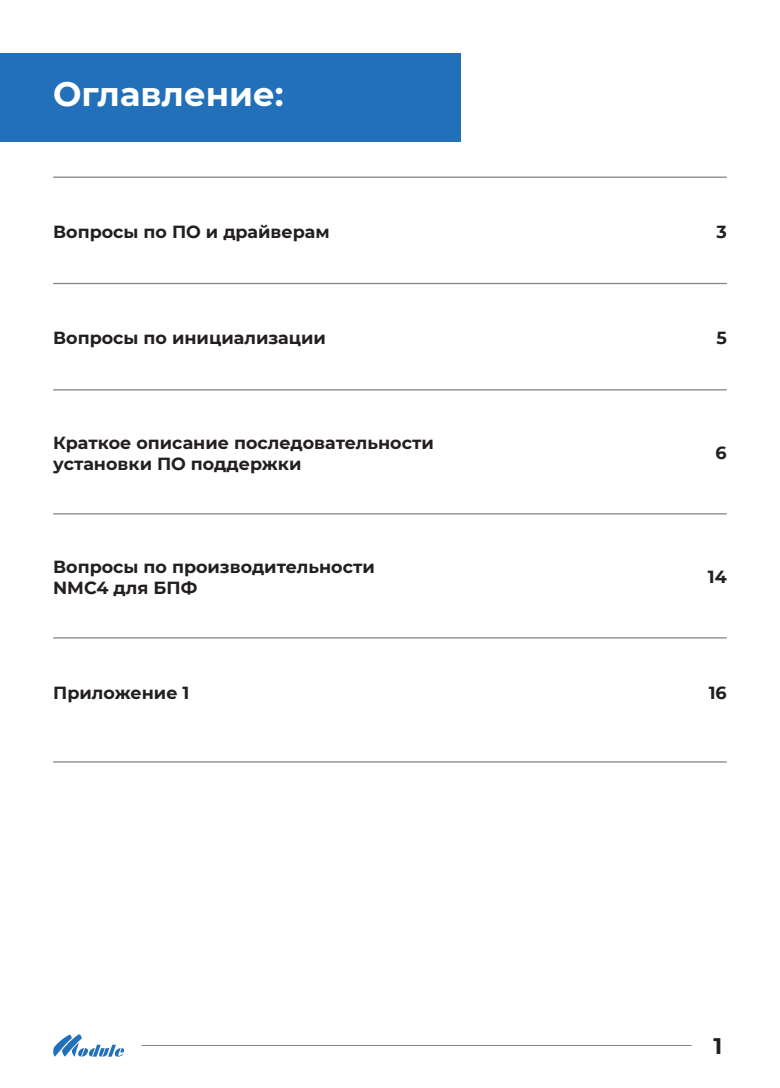
<style>
.page{position:relative;width:780px;height:1088px;background:#fff}
.page>*{position:absolute;margin:0;border:0;box-sizing:border-box;transform-origin:0 0}
.t1{font:700 33.75px "Montserrat";color:#fff}
.t2{font:700 22.5px "Montserrat";color:#231f20}
.t3{font:700 17.5px/21px "Montserrat";color:#231f20}
</style>
<div class="page">
<div style="left:0;top:53px;width:461px;height:89px;background:#2170b9"></div>
<svg style="left:53px;top:1034px;width:71px;height:23px"></svg>
<hr style="left:142px;top:1045px;width:549px;height:1px;background:#808285">
<hr style="left:53px;top:283px;width:673px;height:1px;background:#808285">
<hr style="left:53px;top:177px;width:673px;height:1px;background:#808285">
<hr style="left:53px;top:389px;width:673px;height:1px;background:#808285">
<hr style="left:53px;top:513px;width:673px;height:1px;background:#808285">
<hr style="left:53px;top:637px;width:673px;height:1px;background:#808285">
<hr style="left:53px;top:761px;width:673px;height:1px;background:#808285">
<h1 class="t1" style="left:53px;top:70px;width:232px">Оглавление:</h1>
<p class="t3" style="left:53px;top:220px;width:278px">Вопросы по ПО и драйверам</p>
<p class="t3" style="left:53px;top:326px;width:274px">Вопросы по инициализации</p>
<p class="t3" style="left:53px;top:431px;width:382px">Краткое описание последовательности установки ПО поддержки</p>
<p class="t3" style="left:53px;top:555px;width:323px">Вопросы по производительности<br>NMC4 для БПФ</p>
<p class="t3" style="left:53px;top:681px;width:138px">Приложение 1</p>
<p class="t3" style="left:716px;top:220px;width:12px">3</p>
<p class="t3" style="left:716px;top:326px;width:12px">5</p>
<p class="t3" style="left:715px;top:442px;width:13px">6</p>
<p class="t3" style="left:707px;top:566px;width:20px">14</p>
<p class="t3" style="left:708px;top:681px;width:20px">16</p>
<p class="t2" style="left:713px;top:1029px;width:10px">1</p>
</div>
